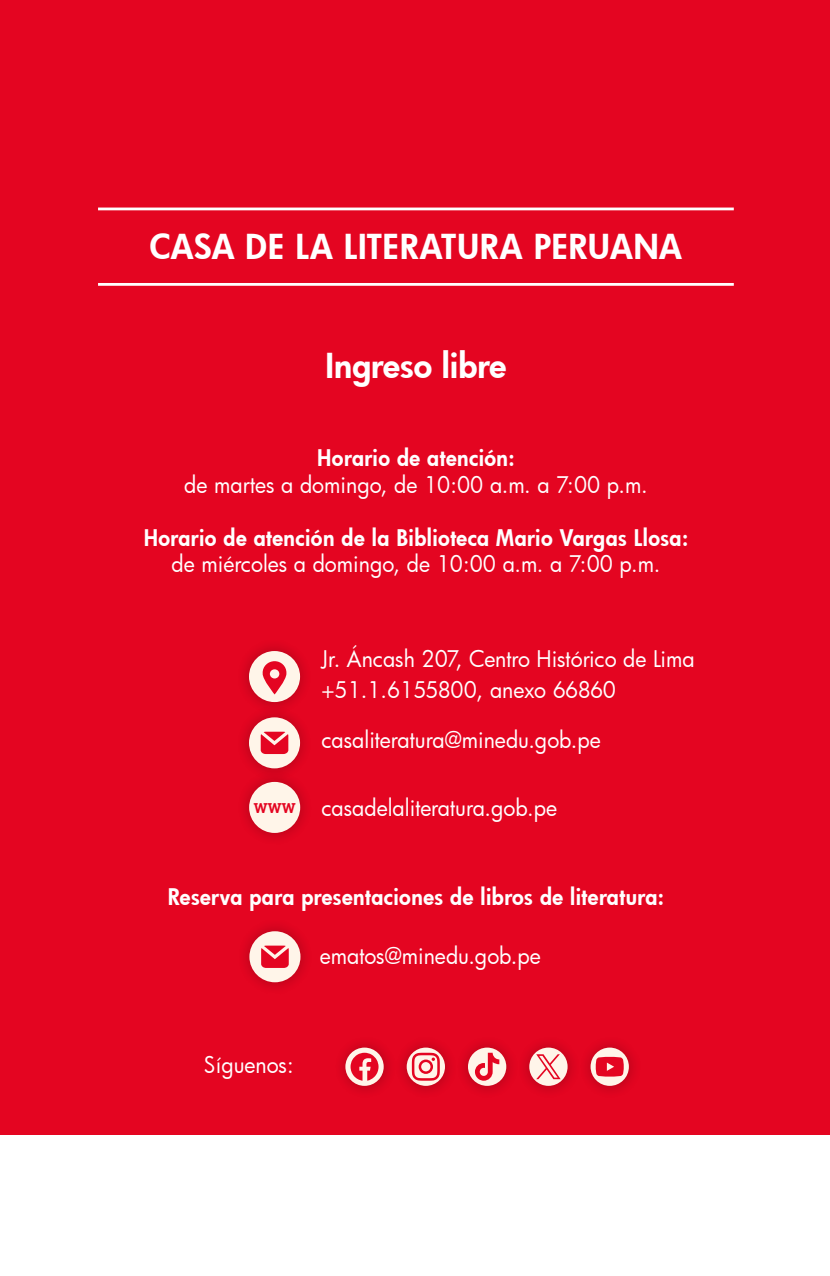
<style>
.page{position:relative;width:830px;height:1276px;background:#fff}
.page>*{position:absolute;margin:0;border:0;box-sizing:border-box;transform-origin:0 0}
.t1{font:800 33.52px "Futura";letter-spacing:.005em;color:#fff}
.t2{font:22.5px/30.8px "Futura";color:#fff;scale:.95 1}
.t3{font:800 22.5px "Futura";letter-spacing:.02em;color:#fff;scale:.95 1}
.t4{font:700 13.95px "Bitter";color:#e40521;scale:.95 1}
</style>
<div class="page">
<div style="left:0;top:0;width:829px;height:1140px;background:#e40521"></div>
<div style="left:0;top:1135px;width:829px;height:141px;background:#fff"></div>
<hr style="left:98px;top:207px;width:635px;height:3px;background:#fff">
<hr style="left:98px;top:283px;width:635px;height:3px;background:#fff">
<div style="left:577px;top:1034px;width:65px;height:65px;background:#000;opacity:.25"></div>
<svg style="left:590px;top:1047px;width:38px;height:39px"></svg>
<svg style="left:595px;top:1057px;width:28px;height:19px"></svg>
<div style="left:516px;top:1034px;width:65px;height:65px;background:#000;opacity:.25"></div>
<div style="left:529px;top:1047px;width:38px;height:39px;background:#fff5e9;border-radius:50%"></div>
<svg style="left:536px;top:1054px;width:24px;height:25px"></svg>
<div style="left:454px;top:1034px;width:65px;height:65px;background:#000;opacity:.25"></div>
<div style="left:468px;top:1047px;width:38px;height:39px;background:#fff5e9;border-radius:50%"></div>
<svg style="left:474px;top:1052px;width:25px;height:28px"></svg>
<div style="left:393px;top:1034px;width:65px;height:65px;background:#000;opacity:.25"></div>
<svg style="left:406px;top:1047px;width:39px;height:39px"></svg>
<svg style="left:411px;top:1052px;width:28px;height:28px"></svg>
<div style="left:332px;top:1034px;width:65px;height:65px;background:#000;opacity:.25"></div>
<svg style="left:345px;top:1047px;width:38px;height:39px"></svg>
<svg style="left:350px;top:1052px;width:28px;height:28px"></svg>
<div style="left:236px;top:703px;width:77px;height:78px;background:#000;opacity:.25"></div>
<div style="left:249px;top:717px;width:51px;height:51px;background:#fff5e9;border-radius:50%"></div>
<svg style="left:260px;top:731px;width:28px;height:23px"></svg>
<div style="left:236px;top:917px;width:78px;height:78px;background:#000;opacity:.25"></div>
<div style="left:249px;top:931px;width:51px;height:51px;background:#fff5e9;border-radius:50%"></div>
<svg style="left:261px;top:945px;width:27px;height:23px"></svg>
<div style="left:236px;top:768px;width:77px;height:78px;background:#000;opacity:.25"></div>
<div style="left:249px;top:782px;width:51px;height:51px;background:#fff5e9;border-radius:50%"></div>
<div style="left:236px;top:637px;width:77px;height:78px;background:#000;opacity:.25"></div>
<div style="left:249px;top:651px;width:51px;height:51px;background:#fff5e9;border-radius:50%"></div>
<svg style="left:262px;top:661px;width:24px;height:33px"></svg>
<h1 class="t1" style="left:150px;top:224px;width:533px">CASA DE LA LITERATURA PERUANA</h1>
<h1 class="t1" style="left:325px;top:343px;width:182px">Ingreso libre</h1>
<p class="t3" style="left:317px;top:443px;width:209px">Horario de atención:</p>
<p class="t2" style="left:184px;top:469px;width:489px">de martes a domingo, de 10:00 a.m. a 7:00 p.m.</p>
<p class="t3" style="left:144px;top:522px;width:574px">Horario de atención de la Biblioteca Mario Vargas Llosa:</p>
<p class="t2" style="left:171px;top:548px;width:515px">de miércoles a domingo, de 10:00 a.m. a 7:00 p.m.</p>
<p class="t4" style="left:253px;top:799px;width:46px">WWW</p>
<p class="t2" style="left:321px;top:643px;width:394px">Jr. Áncash 207, Centro Histórico de Lima +51.1.6155800, anexo 66860</p>
<p class="t2" style="left:321px;top:723px;width:295px">casaliteratura@minedu.gob.pe</p>
<p class="t2" style="left:321px;top:791px;width:249px">casadelaliteratura.gob.pe</p>
<p class="t3" style="left:168px;top:881px;width:523px">Reserva para presentaciones de libros de literatura:</p>
<p class="t2" style="left:319px;top:939px;width:234px">ematos@minedu.gob.pe</p>
<p class="t2" style="left:204px;top:1049px;width:96px">Síguenos:</p>
</div>
